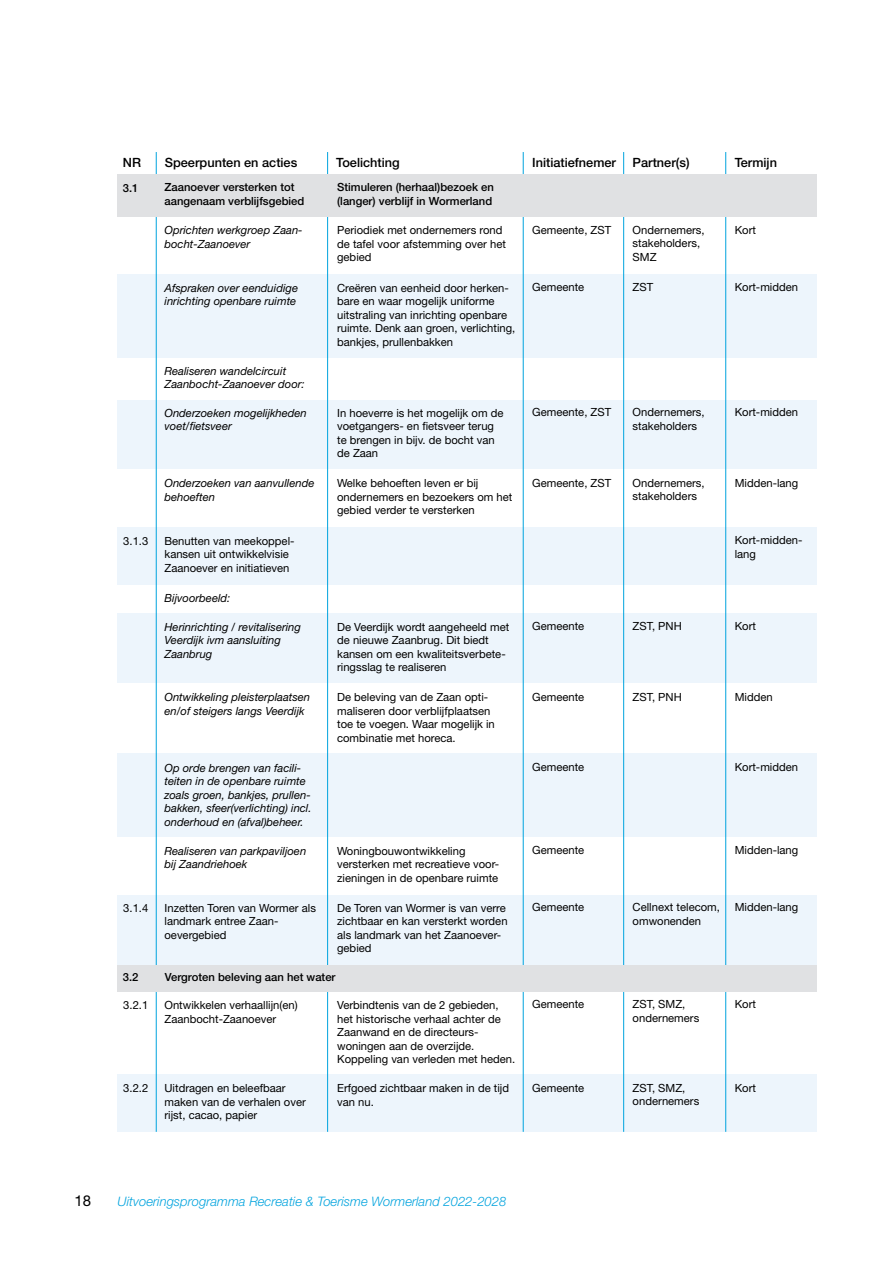
<style>
.page{position:relative;width:893px;height:1263px;background:#fff}
.page>*{position:absolute;margin:0;border:0;box-sizing:border-box;transform-origin:0 0}
.t1{font:15px "Helvetica Neue LT Std";color:#000}
.t2{font:italic 300 13.05px "Helvetica Neue LT Std";color:#00a3de}
.t3{font:500 12.75px "Helvetica Neue LT Std";color:#000}
.t4{font:11.25px/13.5px "Helvetica Neue LT Std";color:#000}
.t5{font:italic 11.25px/13.5px "Helvetica Neue LT Std";color:#000}
.t6{font:500 11.25px/13.5px "Helvetica Neue LT Std";color:#000}
</style>
<div class="page">
<div style="left:117px;top:399px;width:699px;height:71px;background:#edf5fc"></div>
<div style="left:117px;top:613px;width:699px;height:70px;background:#edf5fc"></div>
<div style="left:117px;top:894px;width:699px;height:71px;background:#edf5fc"></div>
<div style="left:117px;top:274px;width:699px;height:83px;background:#edf5fc"></div>
<div style="left:117px;top:754px;width:699px;height:83px;background:#edf5fc"></div>
<div style="left:117px;top:527px;width:699px;height:57px;background:#edf5fc"></div>
<div style="left:117px;top:1074px;width:699px;height:58px;background:#edf5fc"></div>
<hr style="left:327px;top:152px;width:1px;height:980px;background:#00a3de">
<hr style="left:156px;top:152px;width:1px;height:980px;background:#00a3de">
<hr style="left:523px;top:152px;width:1px;height:980px;background:#00a3de">
<hr style="left:725px;top:152px;width:1px;height:980px;background:#00a3de">
<hr style="left:623px;top:152px;width:1px;height:980px;background:#00a3de">
<div style="left:117px;top:175px;width:699px;height:42px;background:#e0e1e3"></div>
<div style="left:117px;top:965px;width:699px;height:26px;background:#e0e1e3"></div>
<p class="t3" style="left:123px;top:155px;width:20px">NR</p>
<p class="t3" style="left:165px;top:155px;width:134px">Speerpunten en acties</p>
<p class="t3" style="left:336px;top:155px;width:65px">Toelichting</p>
<p class="t3" style="left:532px;top:155px;width:85px">Initiatiefnemer</p>
<p class="t3" style="left:633px;top:155px;width:58px">Partner(s)</p>
<p class="t3" style="left:735px;top:155px;width:44px">Termijn</p>
<p class="t6" style="left:123px;top:181px;width:17px">3.1</p>
<p class="t6" style="left:165px;top:180px;width:141px">Zaanoever versterken tot aangenaam verblijfsgebied</p>
<p class="t6" style="left:337px;top:180px;width:158px">Stimuleren (herhaal)bezoek en (langer) verblijf in Wormerland</p>
<p class="t5" style="left:165px;top:224px;width:140px">Oprichten werkgroep Zaan&shy;bocht-Zaanoever</p>
<p class="t4" style="left:337px;top:224px;width:170px">Periodiek met ondernemers rond de tafel voor afstemming over het gebied</p>
<p class="t4" style="left:532px;top:223px;width:80px">Gemeente, ZST</p>
<p class="t4" style="left:633px;top:223px;width:73px">Ondernemers, stakeholders,<br>SMZ</p>
<p class="t4" style="left:735px;top:223px;width:23px">Kort</p>
<p class="t5" style="left:165px;top:281px;width:135px">Afspraken over eenduidige inrichting openbare ruimte</p>
<p class="t4" style="left:337px;top:281px;width:180px">Creëren van eenheid door herken&shy;bare en waar mogelijk uniforme uitstraling van inrichting openbare ruimte. Denk aan groen, verlichting, bankjes, prullenbakken</p>
<p class="t4" style="left:532px;top:280px;width:54px">Gemeente</p>
<p class="t4" style="left:633px;top:280px;width:22px">ZST</p>
<p class="t4" style="left:735px;top:280px;width:65px">Kort-midden</p>
<p class="t5" style="left:165px;top:364px;width:142px">Realiseren wandelcircuit<br>Zaanbocht-Zaanoever door:</p>
<p class="t5" style="left:165px;top:406px;width:144px">Onderzoeken mogelijkheden voet/fietsveer</p>
<p class="t4" style="left:337px;top:406px;width:168px">In hoeverre is het mogelijk om de voetgangers- en fietsveer terug te brengen in bijv. de bocht van de Zaan</p>
<p class="t4" style="left:532px;top:405px;width:80px">Gemeente, ZST</p>
<p class="t4" style="left:633px;top:405px;width:73px">Ondernemers, stakeholders</p>
<p class="t4" style="left:735px;top:405px;width:65px">Kort-midden</p>
<p class="t5" style="left:165px;top:476px;width:151px">Onderzoeken van aanvullende behoeften</p>
<p class="t4" style="left:337px;top:476px;width:177px">Welke behoeften leven er bij ondernemers en bezoekers om het gebied verder te versterken</p>
<p class="t4" style="left:532px;top:476px;width:80px">Gemeente, ZST</p>
<p class="t4" style="left:633px;top:476px;width:73px">Ondernemers, stakeholders</p>
<p class="t4" style="left:735px;top:476px;width:65px">Midden-lang</p>
<p class="t4" style="left:123px;top:534px;width:27px">3.1.3</p>
<p class="t4" style="left:165px;top:534px;width:132px">Benutten van meekoppel&shy;kansen uit ontwikkelvisie<br>Zaanoever en initiatieven</p>
<p class="t4" style="left:735px;top:533px;width:69px">Kort-midden&shy;lang</p>
<p class="t5" style="left:165px;top:591px;width:67px">Bijvoorbeeld:</p>
<p class="t5" style="left:165px;top:620px;width:138px">Herinrichting / revitalisering<br>Veerdijk ivm aansluiting<br>Zaanbrug</p>
<p class="t4" style="left:337px;top:620px;width:174px">De Veerdijk wordt aangeheeld met de nieuwe Zaanbrug. Dit biedt kansen om een kwaliteitsverbete&shy;ringsslag te realiseren</p>
<p class="t4" style="left:532px;top:619px;width:54px">Gemeente</p>
<p class="t4" style="left:633px;top:619px;width:51px">ZST, PNH</p>
<p class="t4" style="left:735px;top:619px;width:23px">Kort</p>
<p class="t5" style="left:165px;top:690px;width:147px">Ontwikkeling pleisterplaatsen en/of steigers langs Veerdijk</p>
<p class="t4" style="left:337px;top:690px;width:159px">De beleving van de Zaan opti&shy;maliseren door verblijfplaatsen toe te voegen. Waar mogelijk in combinatie met horeca.</p>
<p class="t4" style="left:532px;top:690px;width:54px">Gemeente</p>
<p class="t4" style="left:633px;top:690px;width:51px">ZST, PNH</p>
<p class="t4" style="left:735px;top:690px;width:39px">Midden</p>
<p class="t5" style="left:165px;top:761px;width:149px">Op orde brengen van facili&shy;teiten in de openbare ruimte zoals groen, bankjes, prullen&shy;bakken, sfeer(verlichting) incl. onderhoud en (afval)beheer.</p>
<p class="t4" style="left:532px;top:760px;width:54px">Gemeente</p>
<p class="t4" style="left:735px;top:760px;width:65px">Kort-midden</p>
<p class="t5" style="left:165px;top:844px;width:143px">Realiseren van parkpaviljoen bij Zaandriehoek</p>
<p class="t4" style="left:337px;top:844px;width:130px">Woningbouwontwikkeling</p>
<p class="t4" style="left:337px;top:857px;width:164px">versterken met recreatieve voor-</p>
<p class="t4" style="left:337px;top:871px;width:163px">zieningen in de openbare ruimte</p>
<p class="t4" style="left:532px;top:843px;width:54px">Gemeente</p>
<p class="t4" style="left:735px;top:843px;width:65px">Midden-lang</p>
<p class="t4" style="left:123px;top:901px;width:27px">3.1.4</p>
<p class="t4" style="left:165px;top:901px;width:153px">Inzetten Toren van Wormer als landmark entree Zaan-</p>
<p class="t4" style="left:165px;top:928px;width:63px">oevergebied</p>
<p class="t4" style="left:337px;top:901px;width:172px">De Toren van Wormer is van verre zichtbaar en kan versterkt worden als landmark van het Zaanoever&shy;gebied</p>
<p class="t4" style="left:532px;top:900px;width:54px">Gemeente</p>
<p class="t4" style="left:633px;top:900px;width:89px">Cellnext telecom, omwonenden</p>
<p class="t4" style="left:735px;top:900px;width:65px">Midden-lang</p>
<p class="t6" style="left:123px;top:970px;width:17px">3.2</p>
<p class="t6" style="left:165px;top:970px;width:172px">Vergroten beleving aan het water</p>
<p class="t4" style="left:123px;top:998px;width:27px">3.2.1</p>
<p class="t4" style="left:165px;top:998px;width:135px">Ontwikkelen verhaallijn(en)<br>Zaanbocht-Zaanoever</p>
<p class="t4" style="left:337px;top:998px;width:165px">Verbindtenis van de 2 gebieden, het historische verhaal achter de<br>Zaanwand en de directeurs-</p>
<p class="t4" style="left:337px;top:1039px;width:139px">woningen aan de overzijde.</p>
<p class="t4" style="left:337px;top:1052px;width:179px">Koppeling van verleden met heden.</p>
<p class="t4" style="left:532px;top:997px;width:54px">Gemeente</p>
<p class="t4" style="left:633px;top:997px;width:54px">ZST, SMZ,</p>
<p class="t4" style="left:633px;top:1011px;width:68px">ondernemers</p>
<p class="t4" style="left:735px;top:997px;width:23px">Kort</p>
<p class="t4" style="left:123px;top:1081px;width:27px">3.2.2</p>
<p class="t4" style="left:165px;top:1081px;width:123px">Uitdragen en beleefbaar</p>
<p class="t4" style="left:165px;top:1095px;width:143px">maken van de verhalen over rijst, cacao, papier</p>
<p class="t4" style="left:337px;top:1081px;width:173px">Erfgoed zichtbaar maken in de tijd van nu.</p>
<p class="t4" style="left:532px;top:1081px;width:54px">Gemeente</p>
<p class="t4" style="left:633px;top:1081px;width:54px">ZST, SMZ,</p>
<p class="t4" style="left:633px;top:1094px;width:68px">ondernemers</p>
<p class="t4" style="left:735px;top:1081px;width:23px">Kort</p>
<p class="t1" style="left:74px;top:1192px;width:18px">18</p>
<p class="t2" style="left:118px;top:1194px;width:390px">Uitvoeringsprogramma Recreatie &amp; Toerisme Wormerland 2022-2028</p>
</div>
